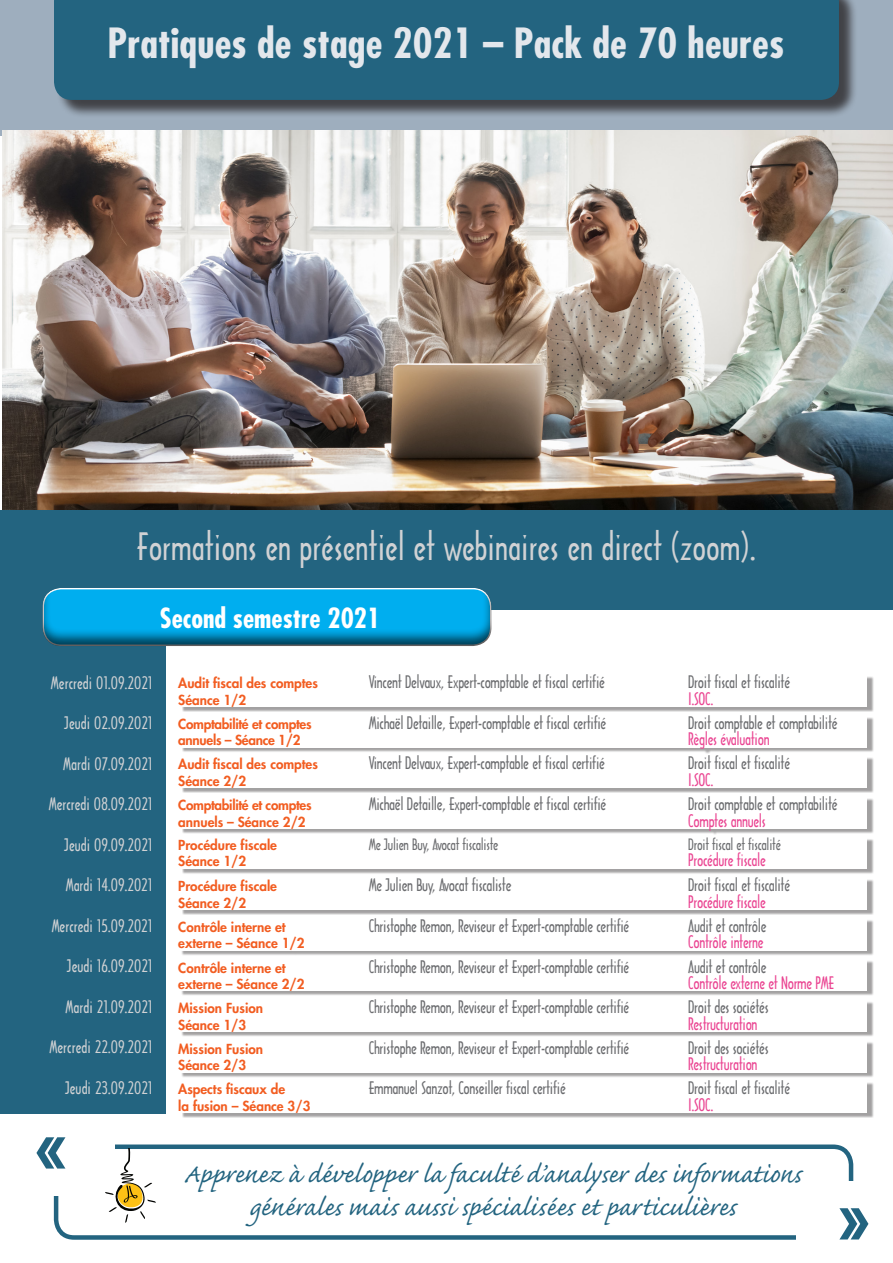
<style>
.page{position:relative;width:893px;height:1263px;background:#fff}
.page>*{position:absolute;margin:0;border:0;box-sizing:border-box;transform-origin:0 0}
.t1{font:72px "AT Aura";color:#236480}
.t2{font:700 condensed 40.5px "Futura";letter-spacing:.005em;color:#e3e7ec}
.t3{font:36px "Arquitectura";color:#d1d2d4}
.t4{font:33px/33px "Caflisch Script";color:#236480;text-align:center}
.t5{font:700 condensed 27px "Futura";color:#fff}
.t6{font:16.5px "Arquitectura";letter-spacing:-.02em;color:#6c6d70}
.t7{font:16.5px "Arquitectura";color:#d1d2d4}
.t8{font:16.5px "Arquitectura";letter-spacing:-.02em;color:#ea4592}
.t9{font:15px "Arquitectura";letter-spacing:-.02em;color:#6c6d70}
.t10{font:800 13.5px "Futura";color:#f25d21}
.t11{font:800 13.5px "Futura";letter-spacing:-.02em;color:#f25d21}
</style>
<div class="page">
<div style="left:0;top:0;width:893px;height:135px;background:#9eaebe"></div>
<div style="left:56px;top:0;width:802px;height:119px;background:#231f20;opacity:.75"></div>
<div style="left:54px;top:0;width:785px;height:100px;background:#236480"></div>
<img style="left:2px;top:131px;width:891px;height:379px">
<div style="left:54px;top:1144px;width:799px;height:96px;border:4px solid #236480;border-radius:18px"></div>
<div style="left:21px;top:1121px;width:94px;height:75px;background:#fff"></div>
<div style="left:0;top:576px;width:165px;height:538px;background:#236480"></div>
<div style="left:0;top:510px;width:893px;height:99px;background:#236480"></div>
<div style="left:797px;top:1181px;width:93px;height:74px;background:#fff"></div>
<div style="left:40px;top:588px;width:453px;height:60px;background:#231f20;opacity:.75"></div>
<div style="left:182px;top:676px;width:692px;height:36px;background:#231f20;opacity:.42"></div>
<div style="left:178px;top:675px;width:689px;height:32px;background:#fff"></div>
<div style="left:182px;top:716px;width:692px;height:38px;background:#231f20;opacity:.42"></div>
<div style="left:178px;top:716px;width:689px;height:31px;background:#fff"></div>
<div style="left:182px;top:757px;width:692px;height:36px;background:#231f20;opacity:.42"></div>
<div style="left:178px;top:756px;width:689px;height:32px;background:#fff"></div>
<div style="left:182px;top:797px;width:692px;height:38px;background:#231f20;opacity:.42"></div>
<div style="left:178px;top:797px;width:689px;height:32px;background:#fff"></div>
<div style="left:182px;top:838px;width:692px;height:36px;background:#231f20;opacity:.42"></div>
<div style="left:178px;top:837px;width:689px;height:32px;background:#fff"></div>
<div style="left:182px;top:878px;width:692px;height:37px;background:#231f20;opacity:.42"></div>
<div style="left:178px;top:878px;width:689px;height:32px;background:#fff"></div>
<div style="left:182px;top:919px;width:692px;height:36px;background:#231f20;opacity:.42"></div>
<div style="left:178px;top:919px;width:689px;height:32px;background:#fff"></div>
<div style="left:182px;top:960px;width:692px;height:36px;background:#231f20;opacity:.42"></div>
<div style="left:178px;top:959px;width:689px;height:32px;background:#fff"></div>
<div style="left:182px;top:1000px;width:692px;height:37px;background:#231f20;opacity:.42"></div>
<div style="left:178px;top:1000px;width:689px;height:32px;background:#fff"></div>
<div style="left:182px;top:1041px;width:692px;height:36px;background:#231f20;opacity:.42"></div>
<div style="left:178px;top:1040px;width:689px;height:32px;background:#fff"></div>
<div style="left:182px;top:1081px;width:692px;height:37px;background:#231f20;opacity:.42"></div>
<div style="left:178px;top:1081px;width:689px;height:32px;background:#fff"></div>
<svg style="left:105px;top:1148px;width:55px;height:75px"></svg>
<p class="t2" style="left:108px;top:18px;width:678px">Pratiques de stage 2021 – Pack de 70 heures</p>
<p class="t3" style="left:137px;top:524px;width:620px">Formations en présentiel et webinaires en direct (zoom).</p>
<h3 class="t5" style="left:160px;top:601px;width:222px">Second semestre 2021</h3>
<p class="t7" style="left:51px;top:672px;width:103px">Mercredi 01.09.2021</p>
<p class="t7" style="left:64px;top:713px;width:90px">Jeudi 02.09.2021</p>
<p class="t7" style="left:63px;top:753px;width:91px">Mardi 07.09.2021</p>
<p class="t7" style="left:49px;top:794px;width:105px">Mercredi 08.09.2021</p>
<p class="t7" style="left:64px;top:834px;width:90px">Jeudi 09.09.2021</p>
<p class="t7" style="left:66px;top:875px;width:88px">Mardi 14.09.2021</p>
<p class="t7" style="left:52px;top:915px;width:102px">Mercredi 15.09.2021</p>
<p class="t7" style="left:67px;top:956px;width:87px">Jeudi 16.09.2021</p>
<p class="t7" style="left:66px;top:996px;width:88px">Mardi 21.09.2021</p>
<p class="t7" style="left:50px;top:1037px;width:104px">Mercredi 22.09.2021</p>
<p class="t7" style="left:65px;top:1077px;width:89px">Jeudi 23.09.2021</p>
<p class="t1" style="left:34px;top:1108px;width:35px">«</p>
<p class="t10" style="left:178px;top:675px;width:141px">Audit fiscal des comptes</p>
<p class="t6" style="left:369px;top:672px;width:238px">Vincent Delvaux, Expert-comptable et fiscal certifié</p>
<p class="t6" style="left:688px;top:672px;width:104px">Droit fiscal et fiscalité</p>
<p class="t10" style="left:178px;top:691px;width:70px">Séance 1/2</p>
<p class="t8" style="left:688px;top:688px;width:27px">I.SOC.</p>
<p class="t11" style="left:178px;top:715px;width:135px">Comptabilité et comptes</p>
<p class="t6" style="left:369px;top:712px;width:239px">Michaël Detaille, Expert-comptable et fiscal certifié</p>
<p class="t6" style="left:688px;top:712px;width:151px">Droit comptable et comptabilité</p>
<p class="t11" style="left:178px;top:732px;width:124px">annuels – Séance 1/2</p>
<p class="t8" style="left:688px;top:729px;width:83px">Règles évaluation</p>
<p class="t10" style="left:178px;top:756px;width:141px">Audit fiscal des comptes</p>
<p class="t6" style="left:369px;top:753px;width:238px">Vincent Delvaux, Expert-comptable et fiscal certifié</p>
<p class="t6" style="left:688px;top:753px;width:104px">Droit fiscal et fiscalité</p>
<p class="t10" style="left:178px;top:772px;width:70px">Séance 2/2</p>
<p class="t8" style="left:688px;top:769px;width:27px">I.SOC.</p>
<p class="t11" style="left:178px;top:796px;width:135px">Comptabilité et comptes</p>
<p class="t6" style="left:369px;top:794px;width:239px">Michaël Detaille, Expert-comptable et fiscal certifié</p>
<p class="t6" style="left:688px;top:794px;width:151px">Droit comptable et comptabilité</p>
<p class="t10" style="left:178px;top:813px;width:129px">annuels – Séance 2/2</p>
<p class="t8" style="left:688px;top:810px;width:79px">Comptes annuels</p>
<p class="t10" style="left:178px;top:836px;width:100px">Procédure fiscale</p>
<p class="t9" style="left:369px;top:834px;width:131px">Me Julien Buy, Avocat fiscaliste</p>
<p class="t9" style="left:688px;top:834px;width:94px">Droit fiscal et fiscalité</p>
<p class="t10" style="left:178px;top:852px;width:70px">Séance 1/2</p>
<p class="t8" style="left:688px;top:849px;width:79px">Procédure fiscale</p>
<p class="t10" style="left:178px;top:878px;width:100px">Procédure fiscale</p>
<p class="t6" style="left:369px;top:875px;width:144px">Me Julien Buy, Avocat fiscaliste</p>
<p class="t6" style="left:688px;top:875px;width:104px">Droit fiscal et fiscalité</p>
<p class="t10" style="left:178px;top:894px;width:70px">Séance 2/2</p>
<p class="t8" style="left:688px;top:891px;width:79px">Procédure fiscale</p>
<p class="t10" style="left:178px;top:918px;width:109px">Contrôle interne et</p>
<p class="t6" style="left:369px;top:915px;width:262px">Christophe Remon, Reviseur et Expert-comptable certifié</p>
<p class="t6" style="left:688px;top:915px;width:80px">Audit et contrôle</p>
<p class="t10" style="left:178px;top:935px;width:128px">externe – Séance 1/2</p>
<p class="t8" style="left:688px;top:932px;width:77px">Contrôle interne</p>
<p class="t10" style="left:178px;top:959px;width:109px">Contrôle interne et</p>
<p class="t6" style="left:369px;top:956px;width:262px">Christophe Remon, Reviseur et Expert-comptable certifié</p>
<p class="t6" style="left:688px;top:956px;width:80px">Audit et contrôle</p>
<p class="t10" style="left:178px;top:975px;width:128px">externe – Séance 2/2</p>
<p class="t8" style="left:688px;top:972px;width:147px">Contrôle externe et Norme PME</p>
<p class="t10" style="left:178px;top:1000px;width:86px">Mission Fusion</p>
<p class="t6" style="left:369px;top:997px;width:262px">Christophe Remon, Reviseur et Expert-comptable certifié</p>
<p class="t6" style="left:688px;top:997px;width:82px">Droit des sociétés</p>
<p class="t10" style="left:178px;top:1016px;width:70px">Séance 1/3</p>
<p class="t8" style="left:688px;top:1013px;width:71px">Restructuration</p>
<p class="t10" style="left:178px;top:1040px;width:86px">Mission Fusion</p>
<p class="t6" style="left:369px;top:1037px;width:262px">Christophe Remon, Reviseur et Expert-comptable certifié</p>
<p class="t6" style="left:688px;top:1037px;width:82px">Droit des sociétés</p>
<p class="t10" style="left:178px;top:1057px;width:70px">Séance 2/3</p>
<p class="t8" style="left:688px;top:1054px;width:71px">Restructuration</p>
<p class="t10" style="left:178px;top:1081px;width:108px">Aspects fiscaux de</p>
<p class="t6" style="left:369px;top:1078px;width:199px">Emmanuel Sanzot, Conseiller fiscal certifié</p>
<p class="t6" style="left:688px;top:1078px;width:104px">Droit fiscal et fiscalité</p>
<p class="t10" style="left:178px;top:1097px;width:134px">la fusion – Séance 3/3</p>
<p class="t8" style="left:688px;top:1094px;width:27px">I.SOC.</p>
<p class="t4" style="left:184px;top:1159px;width:619px">Apprenez à développer la faculté d’analyser des informations générales mais aussi spécialisées et particulières</p>
<p class="t1" style="left:871px;top:1269px;width:35px;rotate:-180deg">«</p>
</div>
